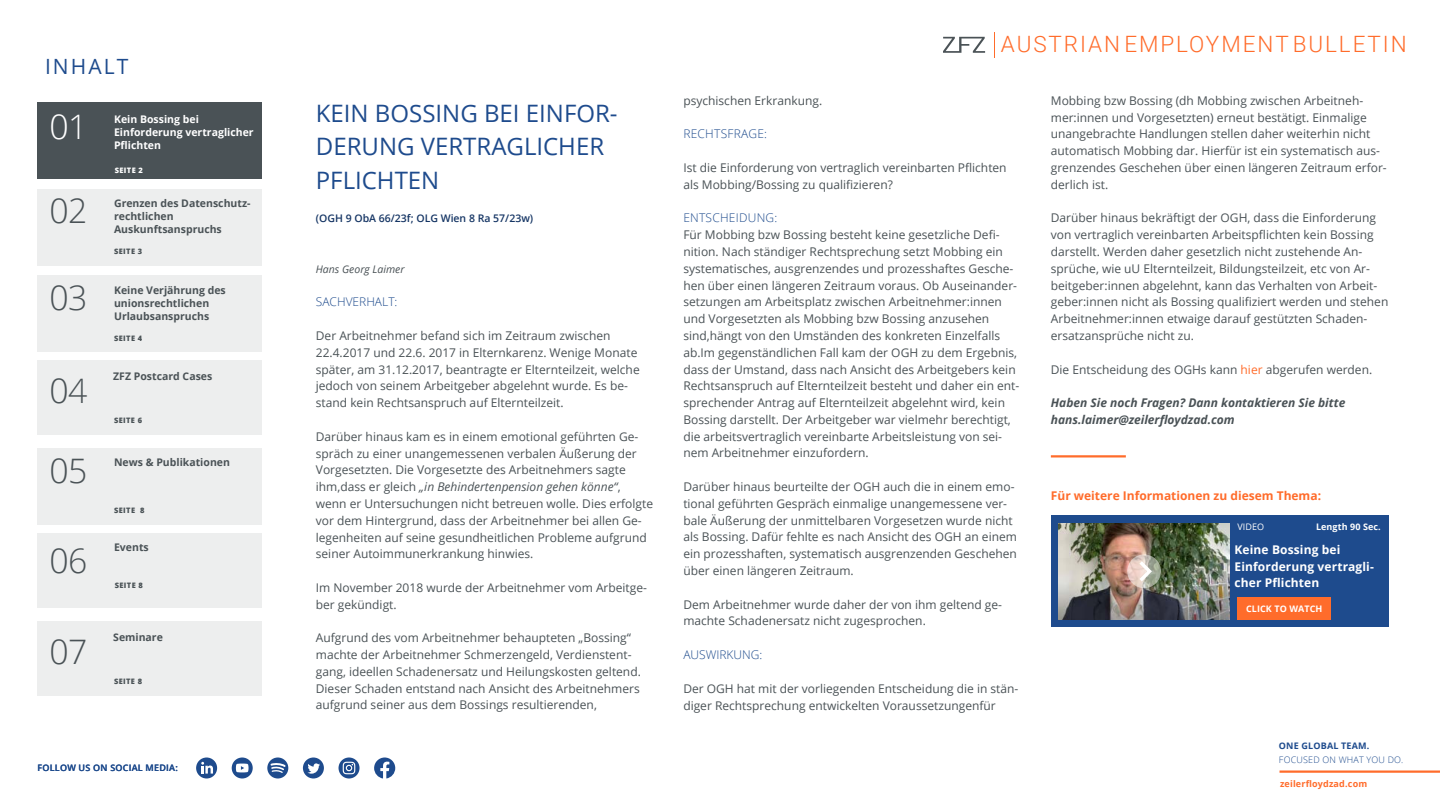
<style>
.page{position:relative;width:1440px;height:810px;background:#fff}
.page>*{position:absolute;margin:0;border:0;box-sizing:border-box;transform-origin:0 0}
.t1{font:300 33.75px "Open Sans";letter-spacing:-.025em;color:#4a5256}
.t2{font:300 33.75px "Open Sans";color:#fff}
.t3{font:24px/33.6px "Open Sans";color:#1e4b8d}
.t4{font:300 22.5px "Roboto";letter-spacing:.085em;color:#ff6c2b}
.t5{font:21px "Open Sans";letter-spacing:.1em;color:#1e4b8d}
.t6{font:12px/16.8px "Open Sans";color:#4a5256}
.t7{font:italic 700 12px/16.8px "Open Sans";color:#4a5256}
.t8{font:700 12px/16.5px "Open Sans";letter-spacing:.01em;color:#fff}
.t9{font:700 12px "Open Sans";color:#ff6c2b}
.t10{font:300 12px "Open Sans";letter-spacing:.02em;color:#1e4b8d}
.t11{font:300 12px "Open Sans";color:#1e4b8d}
.t12{font:700 10.5px/13.1px "Open Sans";color:#4a5256}
.t13{font:700 10.5px/13.1px "Open Sans";color:#fff}
.t14{font:600 10.5px "Open Sans";color:#153564}
.t15{font:italic 10.5px "Open Sans";color:#4a5256}
.t16{font:600 9px "Open Sans";letter-spacing:.025em;color:#1e4b8d}
.t17{font:700 9px "Open Sans";letter-spacing:.01em;color:#fff}
.t18{font:300 9px "Open Sans";letter-spacing:.02em;color:#1e4b8d}
.t19{font:700 9px "Open Sans";letter-spacing:.02em;color:#ff6c2b}
.t20{font:700 9px "Open Sans";letter-spacing:.02em;color:#1e4b8d}
.t21{font:9px "Open Sans";letter-spacing:.01em;color:#fff}
.t22{font:800 7.5px "Open Sans";letter-spacing:.05em;color:#4a5256}
.t23{font:800 7.5px "Open Sans";letter-spacing:.05em;color:#fff}
.s1{font-style:italic}
.s2{color:#ff6c2b}
</style>
<div class="page">
<hr style="left:1051px;top:455px;width:75px;height:2px;background:#ff6c2b">
<div style="left:1051px;top:516px;width:337px;height:111px;background:#1e4b8d"></div>
<div style="left:1237px;top:597px;width:94px;height:23px;background:#ff6c2b"></div>
<img style="left:1058px;top:523px;width:172px;height:97px">
<svg style="left:1127px;top:554px;width:34px;height:34px"></svg>
<svg style="left:1136px;top:558px;width:18px;height:27px"></svg>
<hr style="left:1280px;top:771px;width:160px;height:2px;background:#ff6c2b">
<svg style="left:232px;top:758px;width:21px;height:21px"></svg>
<svg style="left:236px;top:764px;width:13px;height:8px"></svg>
<div style="left:303px;top:758px;width:21px;height:21px;background:#1e4b8d;border-radius:50%"></div>
<svg style="left:307px;top:763px;width:13px;height:11px"></svg>
<svg style="left:339px;top:758px;width:21px;height:21px"></svg>
<svg style="left:343px;top:762px;width:12px;height:12px"></svg>
<div style="left:196px;top:758px;width:21px;height:21px;background:#1e4b8d;border-radius:50%"></div>
<svg style="left:201px;top:762px;width:12px;height:12px"></svg>
<svg style="left:374px;top:758px;width:21px;height:21px"></svg>
<svg style="left:267px;top:758px;width:21px;height:21px"></svg>
<svg style="left:943px;top:37px;width:42px;height:16px"></svg>
<svg style="left:994px;top:32px;width:1px;height:25px"></svg>
<div style="left:38px;top:189px;width:225px;height:76px;background:#edeeee"></div>
<div style="left:38px;top:102px;width:225px;height:77px;background:#4a5256"></div>
<div style="left:38px;top:275px;width:225px;height:77px;background:#edeeee"></div>
<div style="left:38px;top:621px;width:225px;height:74px;background:#edeeee"></div>
<div style="left:38px;top:448px;width:225px;height:77px;background:#edeeee"></div>
<div style="left:38px;top:533px;width:225px;height:75px;background:#edeeee"></div>
<div style="left:38px;top:360px;width:225px;height:74px;background:#edeeee"></div>
<h3 class="t5" style="left:45px;top:58px;width:85px">INHALT</h3>
<h1 class="t2" style="left:50px;top:113px;width:39px">01</h1>
<h1 class="t1" style="left:50px;top:197px;width:39px">02</h1>
<h1 class="t1" style="left:50px;top:284px;width:39px">03</h1>
<h1 class="t1" style="left:50px;top:377px;width:39px">04</h1>
<h1 class="t1" style="left:50px;top:457px;width:39px">05</h1>
<h1 class="t1" style="left:50px;top:547px;width:39px">06</h1>
<h1 class="t1" style="left:50px;top:638px;width:39px">07</h1>
<p class="t13" style="left:114px;top:112px;width:141px">Kein Bossing bei<br>Einforderung vertraglicher<br>Pflichten</p>
<p class="t23" style="left:115px;top:167px;width:30px">SEITE 2</p>
<p class="t12" style="left:114px;top:196px;width:138px">Grenzen des Datenschutz&shy;rechtlichen<br>Auskunftsanspruchs</p>
<p class="t22" style="left:114px;top:248px;width:30px">SEITE 3</p>
<p class="t12" style="left:114px;top:283px;width:113px">Keine Verjährung des unionsrechtlichen<br>Urlaubsanspruchs</p>
<p class="t22" style="left:114px;top:335px;width:30px">SEITE 4</p>
<p class="t12" style="left:113px;top:370px;width:101px">ZFZ Postcard Cases</p>
<p class="t22" style="left:114px;top:417px;width:30px">SEITE 6</p>
<p class="t12" style="left:114px;top:456px;width:117px">News &amp; Publikationen</p>
<p class="t22" style="left:114px;top:508px;width:32px">SEITE 8</p>
<p class="t12" style="left:114px;top:541px;width:36px">Events</p>
<p class="t22" style="left:115px;top:583px;width:30px">SEITE 8</p>
<p class="t12" style="left:113px;top:631px;width:51px">Seminare</p>
<p class="t22" style="left:114px;top:678px;width:30px">SEITE 8</p>
<p class="t16" style="left:38px;top:765px;width:142px">FOLLOW US ON SOCIAL MEDIA:</p>
<p class="t16" style="left:38px;top:765px;width:142px">FOLLOW US ON SOCIAL MEDIA:</p>
<h2 class="t3" style="left:316px;top:98px;width:303px">KEIN BOSSING BEI EINFOR-<br>DERUNG VERTRAGLICHER<br>PFLICHTEN</h2>
<p class="t14" style="left:316px;top:214px;width:219px">(OGH 9 ObA 66/23f; OLG Wien 8 Ra 57/23w)</p>
<p class="t15" style="left:316px;top:265px;width:90px">Hans Georg Laimer</p>
<p class="t11" style="left:316px;top:297px;width:83px">SACHVERHALT:</p>
<p class="t6" style="left:316px;top:328px;width:325px">Der Arbeitnehmer befand sich im Zeitraum zwischen 22.4.2017 und 22.6. 2017 in Elternkarenz. Wenige Monate später, am 31.12.2017, beantragte er Elternteilzeit, welche jedoch von seinem Arbeitgeber abgelehnt wurde. Es be&shy;stand kein Rechtsanspruch auf Elternteilzeit.</p>
<p class="t6" style="left:316px;top:429px;width:339px">Darüber hinaus kam es in einem emotional geführten Ge&shy;spräch zu einer unangemessenen verbalen Äußerung der Vorgesetzten. Die Vorgesetzte des Arbeitnehmers sagte ihm,dass er gleich <span class="s1">„in Behindertenpension gehen könne“</span>, wenn er Untersuchungen nicht betreuen wolle. Dies erfolgte vor dem Hintergrund, dass der Arbeitnehmer bei allen Ge&shy;legenheiten auf seine gesundheitlichen Probleme aufgrund seiner Autoimmunerkrankung hinwies.</p>
<p class="t6" style="left:316px;top:580px;width:333px">Im November 2018 wurde der Arbeitnehmer vom Arbeitge&shy;ber gekündigt.</p>
<p class="t6" style="left:316px;top:631px;width:327px">Aufgrund des vom Arbeitnehmer behaupteten „Bossing“ machte der Arbeitnehmer Schmerzengeld, Verdienstent&shy;gang, ideellen Schadenersatz und Heilungskosten geltend.<br>Dieser Schaden entstand nach Ansicht des Arbeitnehmers aufgrund seiner aus dem Bossings resultierenden,</p>
<h3 class="t4" style="left:1001px;top:31px;width:407px">AUSTRIAN EMPLOYMENT BULLETIN</h3>
<p class="t6" style="left:683px;top:93px;width:140px">psychischen Erkrankung.</p>
<p class="t10" style="left:683px;top:129px;width:85px">RECHTSFRAGE:</p>
<p class="t6" style="left:683px;top:159px;width:325px">Ist die Einforderung von vertraglich vereinbarten Pflichten als Mobbing/Bossing zu qualifizieren?</p>
<p class="t10" style="left:683px;top:213px;width:95px">ENTSCHEIDUNG:</p>
<p class="t6" style="left:683px;top:226px;width:337px">Für Mobbing bzw Bossing besteht keine gesetzliche Defi&shy;nition. Nach ständiger Rechtsprechung setzt Mobbing ein systematisches, ausgrenzendes und prozesshaftes Gesche&shy;hen über einen längeren Zeitraum voraus. Ob Auseinander&shy;setzungen am Arbeitsplatz zwischen Arbeitnehmer:innen und Vorgesetzten als Mobbing bzw Bossing anzusehen sind,hängt von den Umständen des konkreten Einzelfalls ab.Im gegenständlichen Fall kam der OGH zu dem Ergebnis, dass der Umstand, dass nach Ansicht des Arbeitgebers kein Rechtsanspruch auf Elternteilzeit besteht und daher ein ent&shy;sprechender Antrag auf Elternteilzeit abgelehnt wird, kein Bossing darstellt. Der Arbeitgeber war vielmehr berechtigt, die arbeitsvertraglich vereinbarte Arbeitsleistung von sei&shy;nem Arbeitnehmer einzufordern.</p>
<p class="t6" style="left:683px;top:480px;width:335px">Darüber hinaus beurteilte der OGH auch die in einem emo&shy;tional geführten Gespräch einmalige unangemessene ver&shy;bale Äußerung der unmittelbaren Vorgesetzen wurde nicht als Bossing. Dafür fehlte es nach Ansicht des OGH an einem ein prozesshaften, systematisch ausgrenzenden Geschehen über einen längeren Zeitraum.</p>
<p class="t6" style="left:683px;top:597px;width:320px">Dem Arbeitnehmer wurde daher der von ihm geltend ge&shy;machte Schadenersatz nicht zugesprochen.</p>
<p class="t11" style="left:683px;top:650px;width:81px">AUSWIRKUNG:</p>
<p class="t6" style="left:683px;top:681px;width:337px">Der OGH hat mit der vorliegenden Entscheidung die in stän&shy;diger Rechtsprechung entwickelten Voraussetzungenfür</p>
<p class="t6" style="left:1051px;top:93px;width:337px">Mobbing bzw Bossing (dh Mobbing zwischen Arbeitneh&shy;mer:innen und Vorgesetzten) erneut bestätigt. Einmalige unangebrachte Handlungen stellen daher weiterhin nicht automatisch Mobbing dar. Hierfür ist ein systematisch aus&shy;grenzendes Geschehen über einen längeren Zeitraum erfor&shy;derlich ist.</p>
<p class="t6" style="left:1051px;top:211px;width:339px">Darüber hinaus bekräftigt der OGH, dass die Einforderung von vertraglich vereinbarten Arbeitspflichten kein Bossing darstellt. Werden daher gesetzlich nicht zustehende An&shy;sprüche, wie uU Elternteilzeit, Bildungsteilzeit, etc von Ar&shy;beitgeber:innen abgelehnt, kann das Verhalten von Arbeit&shy;geber:innen nicht als Bossing qualifiziert werden und stehen Arbeitnehmer:innen etwaige darauf gestützten Schaden&shy;ersatzansprüche nicht zu.</p>
<p class="t6" style="left:1051px;top:362px;width:323px">Die Entscheidung des OGHs kann <span class="s2">hier</span> abgerufen werden.</p>
<p class="t7" style="left:1051px;top:396px;width:296px">Haben Sie noch Fragen? Dann kontaktieren Sie bitte hans.laimer@zeilerfloydzad.com</p>
<p class="t9" style="left:1051px;top:487px;width:272px">Für weitere Informationen zu diesem Thema:</p>
<p class="t21" style="left:1237px;top:523px;width:28px">VIDEO</p>
<p class="t17" style="left:1316px;top:520px;width:66px">Length 90 Sec.</p>
<p class="t8" style="left:1234px;top:542px;width:141px">Keine Bossing bei<br>Einforderung vertragli&shy;cher Pflichten</p>
<p class="t17" style="left:1246px;top:602px;width:78px">CLICK TO WATCH</p>
<p class="t20" style="left:1279px;top:740px;width:92px">ONE GLOBAL TEAM.</p>
<p class="t18" style="left:1279px;top:756px;width:126px">FOCUSED ON WHAT YOU DO.</p>
<p class="t19" style="left:1280px;top:778px;width:89px">zeilerfloydzad.com</p>
</div>
